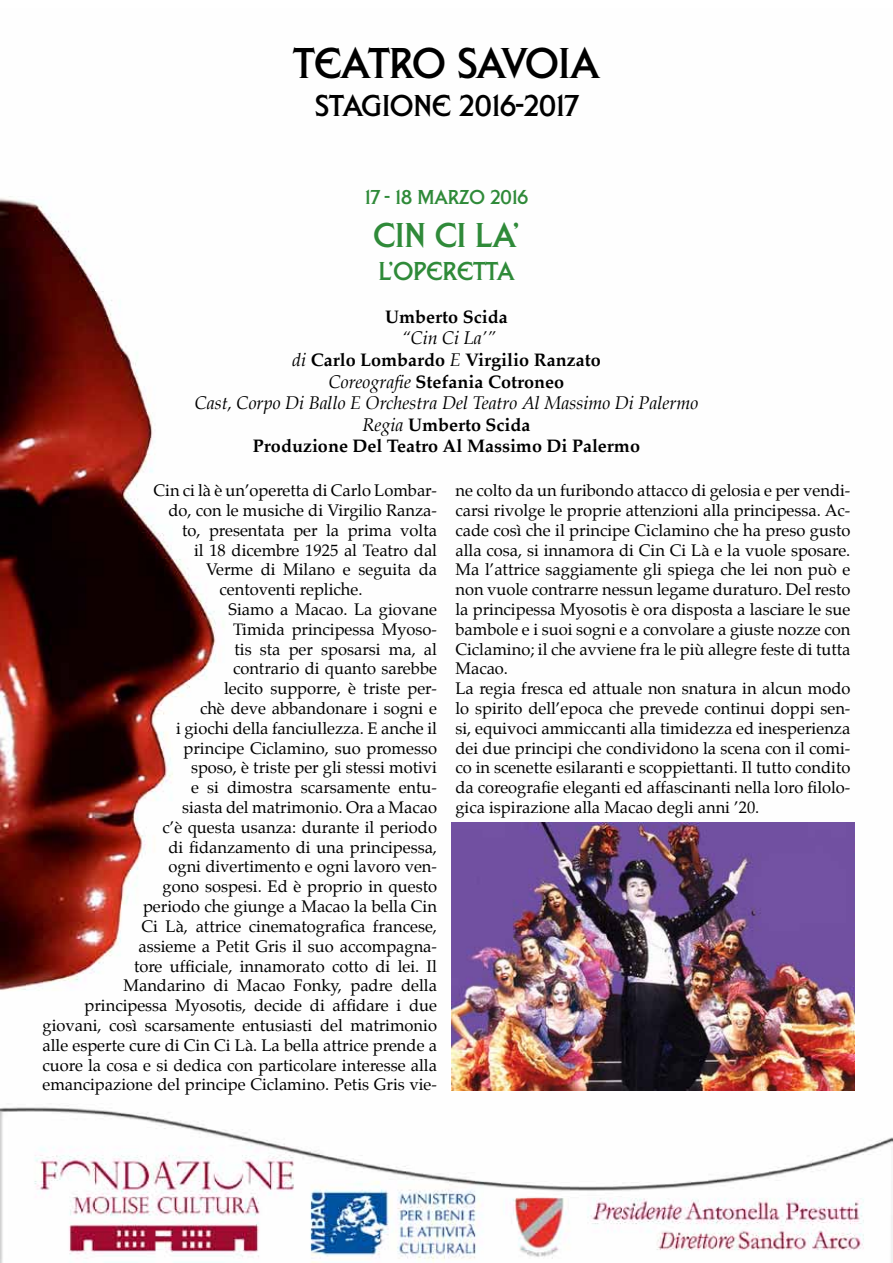
<style>
.page{position:relative;width:893px;height:1263px;background:#fff}
.page>*{position:absolute;margin:0;border:0;box-sizing:border-box;transform-origin:0 0}
.t1{font:45px "Liberty D";letter-spacing:-.01em;color:#000}
.t2{font:36px "Liberty D";color:#2f8a39}
.t3{font:31.5px "Liberty D";color:#000}
.t4{font:27px "Liberty D";color:#2f8a39}
.t5{font:21px "Liberty D";color:#2f8a39}
.t6{font:700 18px/21.6px "Palatino";color:#000;text-align:center}
.t7{font:16.5px/19.8px "Palatino";color:#000}
.s1{font-weight:400;font-style:italic}
</style>
<div class="page">
<img style="left:0;top:196px;width:892px;height:1067px">
<img style="left:451px;top:823px;width:404px;height:268px">
<h1 class="t1" style="left:294px;top:39px;width:307px">TEATRO SAVOIA</h1>
<h3 class="t3" style="left:315px;top:89px;width:265px">STAGIONE 2016-2017</h3>
<p class="t5" style="left:365px;top:186px;width:165px">17 - 18 MARZO 2016</p>
<h2 class="t2" style="left:374px;top:216px;width:147px">CIN CI LA’</h2>
<h3 class="t4" style="left:379px;top:256px;width:137px">L’OPERETTA</h3>
<p class="t6" style="left:385px;top:305px;width:124px">Umberto Scida</p>
<p class="t6" style="left:195px;top:327px;width:505px"><span class="s1">“Cin Ci La’”<br>di</span> Carlo Lombardo <span class="s1">E</span> Virgilio Ranzato<br><span class="s1">Coreografie</span> Stefania Cotroneo<br><span class="s1">Cast, Corpo Di Ballo E Orchestra Del Teatro Al Massimo Di Palermo Regia</span> Umberto Scida<br>Produzione Del Teatro Al Massimo Di Palermo</p>
<p class="t7" style="left:154px;top:481px;width:285px">Cin ci là è un’operetta di Carlo Lombar-</p>
<p class="t7" style="left:169px;top:500px;width:270px">do, con le musiche di Virgilio Ranza-</p>
<p class="t7" style="left:182px;top:520px;width:257px">to, presentata per la prima volta</p>
<p class="t7" style="left:194px;top:540px;width:245px">il 18 dicembre 1925 al Teatro dal</p>
<p class="t7" style="left:206px;top:560px;width:232px">Verme di Milano e seguita da</p>
<p class="t7" style="left:220px;top:580px;width:144px">centoventi repliche.</p>
<p class="t7" style="left:228px;top:599px;width:210px">Siamo a Macao. La giovane</p>
<p class="t7" style="left:233px;top:619px;width:206px">Timida principessa Myoso-</p>
<p class="t7" style="left:235px;top:639px;width:204px">tis sta per sposarsi ma, al</p>
<p class="t7" style="left:233px;top:659px;width:205px">contrario di quanto sarebbe</p>
<p class="t7" style="left:224px;top:679px;width:214px">lecito supporre, è triste per-</p>
<p class="t7" style="left:200px;top:698px;width:238px">chè deve abbandonare i sogni e</p>
<p class="t7" style="left:176px;top:718px;width:263px">i giochi della fanciullezza. E anche il</p>
<p class="t7" style="left:184px;top:738px;width:255px">principe Ciclamino, suo promesso</p>
<p class="t7" style="left:191px;top:758px;width:248px">sposo, è triste per gli stessi motivi</p>
<p class="t7" style="left:191px;top:778px;width:247px">e si dimostra scarsamente entu-</p>
<p class="t7" style="left:182px;top:797px;width:257px">siasta del matrimonio. Ora a Macao</p>
<p class="t7" style="left:163px;top:817px;width:276px">c’è questa usanza: durante il periodo</p>
<p class="t7" style="left:169px;top:837px;width:270px">di fidanzamento di una principessa,</p>
<p class="t7" style="left:169px;top:857px;width:270px">ogni divertimento e ogni lavoro ven-</p>
<p class="t7" style="left:163px;top:877px;width:276px">gono sospesi. Ed è proprio in questo</p>
<p class="t7" style="left:143px;top:896px;width:296px">periodo che giunge a Macao la bella Cin</p>
<p class="t7" style="left:142px;top:916px;width:297px">Ci Là, attrice cinematografica francese,</p>
<p class="t7" style="left:139px;top:936px;width:300px">assieme a Petit Gris il suo accompagna-</p>
<p class="t7" style="left:134px;top:956px;width:304px">tore ufficiale, innamorato cotto di lei. Il</p>
<p class="t7" style="left:124px;top:976px;width:315px">Mandarino di Macao Fonky, padre della</p>
<p class="t7" style="left:85px;top:995px;width:354px">principessa Myosotis, decide di affidare i due</p>
<p class="t7" style="left:43px;top:1015px;width:396px">giovani, così scarsamente entusiasti del matrimonio</p>
<p class="t7" style="left:43px;top:1035px;width:396px">alle esperte cure di Cin Ci Là. La bella attrice prende a</p>
<p class="t7" style="left:43px;top:1055px;width:396px">cuore la cosa e si dedica con particolare interesse alla</p>
<p class="t7" style="left:43px;top:1075px;width:396px">emancipazione del principe Ciclamino. Petis Gris vie-</p>
<p class="t7" style="left:455px;top:481px;width:396px">ne colto da un furibondo attacco di gelosia e per vendi&shy;carsi rivolge le proprie attenzioni alla principessa. Ac&shy;cade così che il principe Ciclamino che ha preso gusto alla cosa, si innamora di Cin Ci Là e la vuole sposare.<br>Ma l’attrice saggiamente gli spiega che lei non può e non vuole contrarre nessun legame duraturo. Del resto la principessa Myosotis è ora disposta a lasciare le sue bambole e i suoi sogni e a convolare a giuste nozze con Ciclamino; il che avviene fra le più allegre feste di tutta Macao.<br>La regia fresca ed attuale non snatura in alcun modo lo spirito dell’epoca che prevede continui doppi sen&shy;si, equivoci ammiccanti alla timidezza ed inesperienza dei due principi che condividono la scena con il comi&shy;co in scenette esilaranti e scoppiettanti. Il tutto condito da coreografie eleganti ed affascinanti nella loro filolo&shy;gica ispirazione alla Macao degli anni ’20.</p>
</div>
